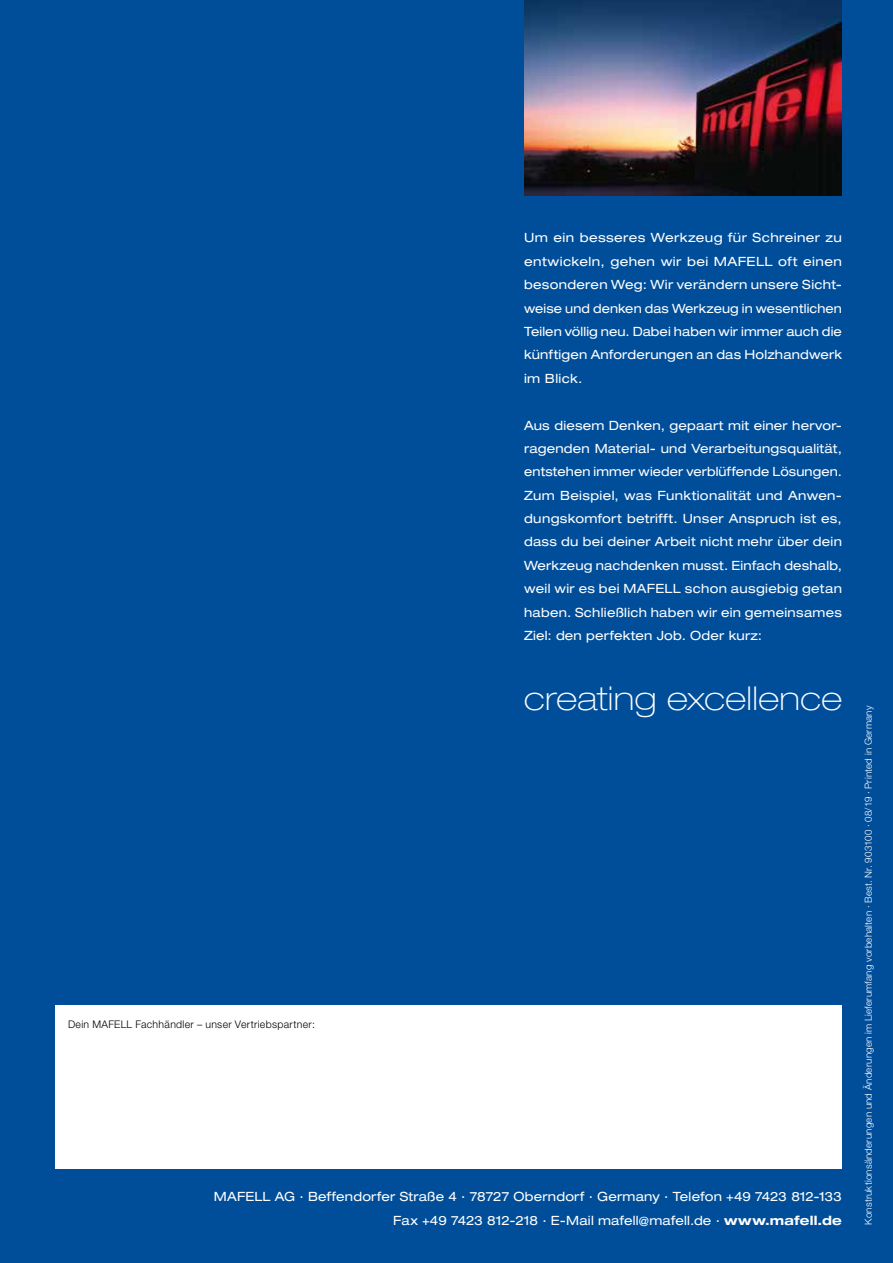
<style>
.page{position:relative;width:893px;height:1263px;background:#004e9a}
.page>*{position:absolute;margin:0;border:0;box-sizing:border-box;transform-origin:0 0}
.t1{font:100 expanded 33px "Helvetica Neue LT Pro";letter-spacing:.01em;color:#fff}
.t2{font:expanded 12.75px/23.4px "Helvetica Neue LT Pro";letter-spacing:.015em;color:#fff;text-align:right}
.t3{font:300 10.5px "Helvetica Neue LT Pro";letter-spacing:.03em;color:#000}
.t4{font:300 9.75px "Helvetica Neue LT Pro";letter-spacing:.02em;color:#fff}
.s1{font-weight:700}
</style>
<div class="page">
<img style="left:524px;top:0;width:318px;height:196px">
<div style="left:55px;top:1005px;width:787px;height:163px;background:#fff"></div>
<p class="t2" style="left:524px;top:226px;width:319px;text-align:justify">Um ein besseres Werkzeug für Schreiner zu entwickeln, gehen wir bei MAFELL oft einen besonderen Weg: Wir verändern unsere Sicht&shy;weise und denken das Werkzeug in wesentlichen Teilen völlig neu. Dabei haben wir immer auch die künftigen Anforderungen an das Holzhandwerk im Blick.</p>
<p class="t2" style="left:524px;top:413px;width:319px;text-align:left">Aus diesem Denken, gepaart mit einer hervor&shy;ragenden Material- und Verarbeitungsqualität, entstehen immer wieder verblüffende Lösungen.<br>Zum Beispiel, was Funktionalität und Anwen&shy;dungskomfort betrifft. Unser Anspruch ist es, dass du bei deiner Arbeit nicht mehr über dein Werkzeug nachdenken musst. Einfach deshalb, weil wir es bei MAFELL schon ausgiebig getan haben. Schließlich haben wir ein gemeinsames Ziel: den perfekten Job. Oder kurz:</p>
<p class="t3" style="left:68px;top:1018px;width:248px">Dein MAFELL Fachhändler – unser Vertriebspartner:</p>
<h1 class="t1" style="left:524px;top:678px;width:319px">creating excellence</h1>
<p class="t2" style="left:214px;top:1185px;width:629px">MAFELL AG · Beffendorfer Straße 4 · 78727 Oberndorf · Germany · Telefon +49 7423 812-133<br>Fax +49 7423 812-218 · E-Mail mafell@mafell.de · <span class="s1">www.mafell.de</span></p>
<p class="t4" style="left:862px;top:1225px;width:520px;rotate:-90deg">Konstruktionsänderungen und Änderungen im Lieferumfang vorbehalten · Best. Nr. 903100 · 08/19 · Printed in Germany</p>
</div>
